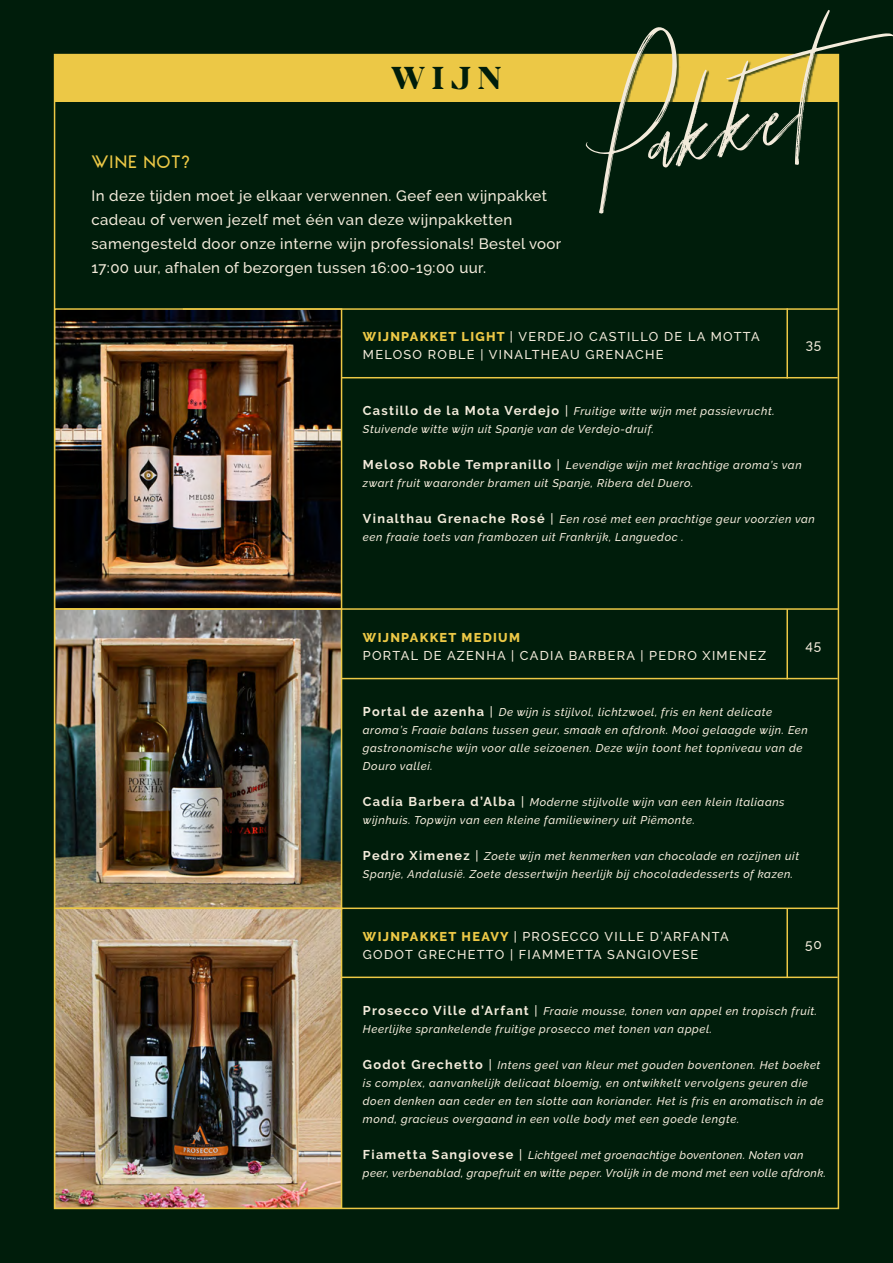
<style>
.page{position:relative;width:893px;height:1263px;background:#001d0b}
.page>*{position:absolute;margin:0;border:0;box-sizing:border-box;transform-origin:0 0}
.t1{font:100.05px "Tuesday Night";color:#f3ebdb}
.t2{font:33px "Mirador Bold DEMO";color:#001d0b}
.t3{font:18px "Sauber";color:#ecc846}
.t4{font:500 15px/24px "Raleway";letter-spacing:.03em;color:#f3ebdb}
.t5{font:500 13.5px "Raleway";color:#f3ebdb}
.t6{font:500 12.75px/18px "Raleway";letter-spacing:.1em;color:#f3ebdb}
.t7{font:800 12.75px "Raleway";letter-spacing:.1em;color:#ecc846}
.t8{font:italic 500 11.25px/18px "Raleway";letter-spacing:.05em;color:#f3ebdb}
.t9{font:italic 500 11.25px/18px "Raleway";letter-spacing:.03em;color:#f3ebdb}
.s1{font-weight:800;color:#ecc846}
.s2{font-weight:700;font-style:normal;font-size:12.75px}
.s3{font-style:normal;font-size:12.75px}
</style>
<div class="page">
<img style="left:57px;top:311px;width:282px;height:895px">
<div style="left:54px;top:308px;width:288px;height:302px;border:2px solid #ecc846"></div>
<div style="left:54px;top:608px;width:288px;height:302px;border:2px solid #ecc846"></div>
<div style="left:54px;top:907px;width:288px;height:302px;border:2px solid #ecc846"></div>
<div style="left:54px;top:54px;width:785px;height:47px;background:#ecc846"></div>
<hr style="left:183px;top:308px;width:655px;height:2px;background:#ecc846">
<hr style="left:342px;top:377px;width:496px;height:1px;background:#ecc846">
<hr style="left:342px;top:678px;width:496px;height:1px;background:#ecc846">
<hr style="left:342px;top:976px;width:496px;height:2px;background:#ecc846">
<hr style="left:60px;top:608px;width:779px;height:2px;background:#ecc846">
<hr style="left:60px;top:907px;width:779px;height:2px;background:#ecc846">
<hr style="left:786px;top:308px;width:2px;height:70px;background:#ecc846">
<hr style="left:786px;top:609px;width:2px;height:70px;background:#ecc846">
<hr style="left:786px;top:909px;width:2px;height:69px;background:#ecc846">
<div style="left:588px;top:11px;width:305px;height:204px;background:#001d0b;opacity:.7"></div>
<h1 class="t1" style="left:574px;top:93px;width:225px;rotate:-12deg">Pakket</h1>
<h2 class="t2" style="left:391px;top:62px;width:112px">WIJN</h2>
<h3 class="t3" style="left:91px;top:151px;width:100px">WINE NOT?</h3>
<h3 class="t4" style="left:91px;top:184px;width:471px">In deze tijden moet je elkaar verwennen. Geef een wijnpakket cadeau of verwen jezelf met één van deze wijnpakketten samengesteld door onze interne wijn professionals! Bestel voor 17:00 uur, afhalen of bezorgen tussen 16:00-19:00 uur.</h3>
<p class="t6" style="left:363px;top:328px;width:398px"><span class="s1">WIJNPAKKET LIGHT</span> | VERDEJO CASTILLO DE LA MOTTA<br>MELOSO ROBLE | VINALTHEAU GRENACHE</p>
<p class="t5" style="left:806px;top:337px;width:17px">35</p>
<p class="t8" style="left:363px;top:402px;width:413px"><span class="s2">Castillo de la Mota Verdejo</span> <span class="s3">|</span> Fruitige witte wijn met passievrucht.<br>Stuivende witte wijn uit Spanje van de Verdejo-druif.</p>
<p class="t8" style="left:363px;top:456px;width:440px"><span class="s2">Meloso Roble Tempranillo</span> <span class="s3">|</span> Levendige wijn met krachtige aroma’s van zwart fruit waaronder bramen uit Spanje, Ribera del Duero.</p>
<p class="t8" style="left:363px;top:510px;width:453px"><span class="s2">Vinalthau Grenache Rosé</span> <span class="s3">|</span> Een rosé met een prachtige geur voorzien van een fraaie toets van frambozen uit Frankrijk, Languedoc .</p>
<p class="t7" style="left:363px;top:630px;width:159px">WIJNPAKKET MEDIUM</p>
<p class="t6" style="left:363px;top:646px;width:405px">PORTAL DE AZENHA | CADIA BARBERA | PEDRO XIMENEZ</p>
<p class="t5" style="left:806px;top:638px;width:17px">45</p>
<p class="t8" style="left:363px;top:703px;width:447px"><span class="s2">Portal de azenha</span> <span class="s3">|</span> De wijn is stijlvol, lichtzwoel, fris en kent delicate aroma’s Fraaie balans tussen geur, smaak en afdronk. Mooi gelaagde wijn. Een gastronomische wijn voor alle seizoenen. Deze wijn toont het topniveau van de Douro vallei.</p>
<p class="t8" style="left:363px;top:793px;width:423px"><span class="s2">Cadía Barbera d’Alba</span> <span class="s3">|</span> Moderne stijlvolle wijn van een klein Italiaans wijnhuis. Topwijn van een kleine familiewinery uit Piëmonte.</p>
<p class="t8" style="left:363px;top:847px;width:438px"><span class="s2">Pedro Ximenez</span> <span class="s3">|</span> Zoete wijn met kenmerken van chocolade en rozijnen uit<br>Spanje, Andalusië. Zoete dessertwijn heerlijk bij chocoladedesserts of kazen.</p>
<p class="t6" style="left:363px;top:927px;width:367px"><span class="s1">WIJNPAKKET HEAVY</span> | PROSECCO VILLE D’ARFANTA<br>GODOT GRECHETTO | FIAMMETTA SANGIOVESE</p>
<p class="t5" style="left:805px;top:936px;width:18px">50</p>
<p class="t8" style="left:363px;top:1001px;width:456px"><span class="s2">Prosecco Ville d’Arfant</span> <span class="s3">|</span> Fraaie mousse, tonen van appel en tropisch fruit.<br>Heerlijke sprankelende fruitige prosecco met tonen van appel.</p>
<p class="t8" style="left:363px;top:1055px;width:462px"><span class="s2">Godot Grechetto</span> <span class="s3">|</span> Intens geel van kleur met gouden boventonen. Het boeket is complex, aanvankelijk delicaat bloemig, en ontwikkelt vervolgens geuren die doen denken aan ceder en ten slotte aan koriander. Het is fris en aromatisch in de mond, gracieus overgaand in een volle body met een goede lengte.</p>
<p class="t9" style="left:363px;top:1145px;width:465px"><span class="s2">Fiametta Sangiovese</span> <span class="s3">|</span> Lichtgeel met groenachtige boventonen. Noten van peer, verbenablad, grapefruit en witte peper. Vrolijk in de mond met een volle afdronk.</p>
</div>
